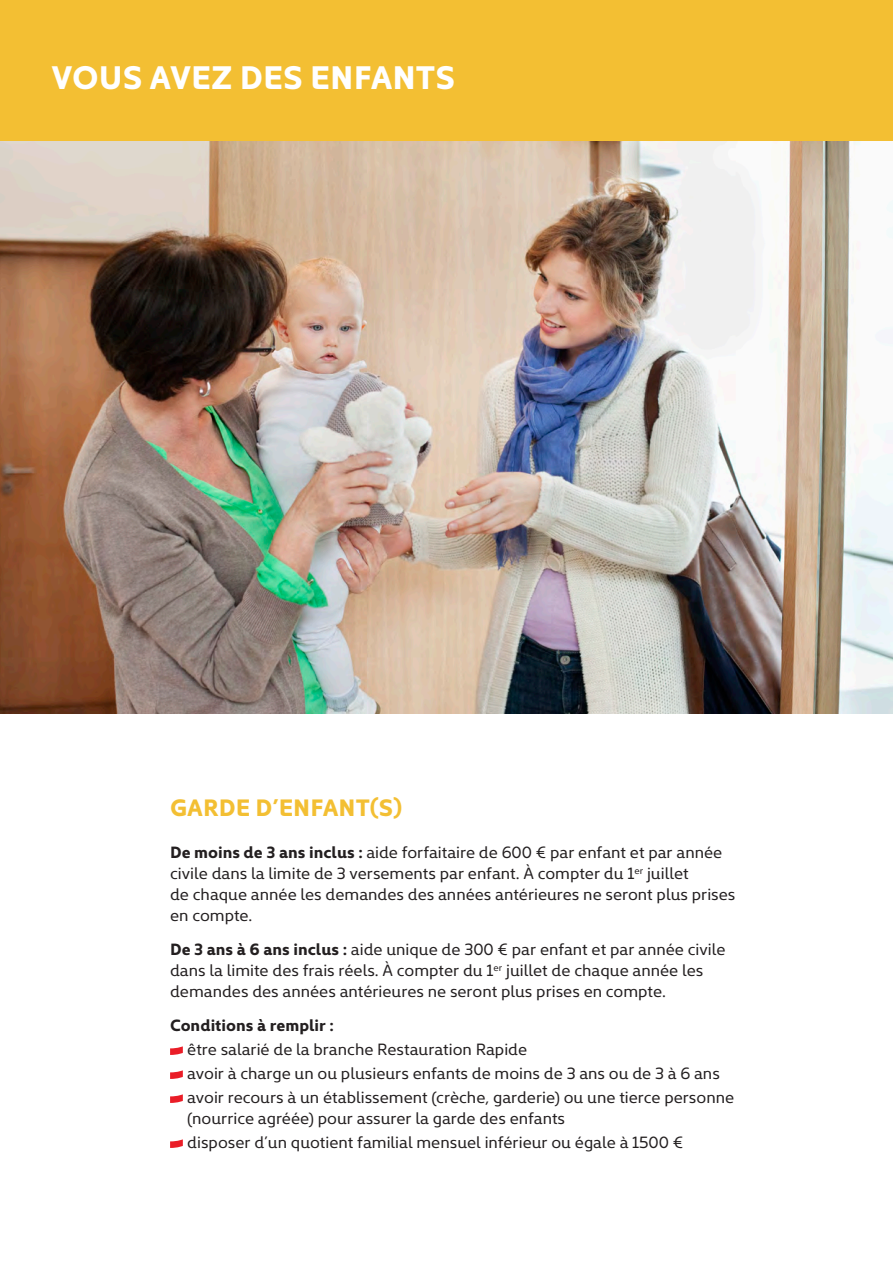
<style>
.page{position:relative;width:893px;height:1263px;background:#fff}
.page>*{position:absolute;margin:0;border:0;box-sizing:border-box;transform-origin:0 0}
.t1{font:700 33px "Kyrial Display Pro";color:#fff}
.t2{font:700 24px "Kyrial Display Pro";color:#f3bf33}
.t3{font:16.5px/21px "Kyrial Display Pro";color:#231f20}
.t4{font:700 16.5px "Kyrial Display Pro";color:#231f20}
.s1{font-weight:700}
</style>
<div class="page">
<svg style="left:170px;top:1046px;width:13px;height:9px"></svg>
<svg style="left:170px;top:1070px;width:13px;height:9px"></svg>
<svg style="left:170px;top:1094px;width:13px;height:9px"></svg>
<svg style="left:170px;top:1139px;width:13px;height:9px"></svg>
<img style="left:0;top:140px;width:893px;height:573px">
<div style="left:0;top:0;width:893px;height:140px;background:#f3bf33"></div>
<p class="t1" style="left:52px;top:53px;width:405px">VOUS AVEZ DES ENFANTS</p>
<p class="t2" style="left:170px;top:791px;width:234px">GARDE D’ENFANT(S)</p>
<p class="t3" style="left:170px;top:841px;width:567px"><span class="s1">De moins de 3 ans inclus :</span> aide forfaitaire de 600 € par enfant et par année civile dans la limite de 3 versements par enfant. À compter du 1<sup>er</sup> juillet<br>de chaque année les demandes des années antérieures ne seront plus prises en compte.</p>
<p class="t3" style="left:170px;top:938px;width:557px"><span class="s1">De 3 ans à 6 ans inclus :</span> aide unique de 300 € par enfant et par année civile dans la limite des frais réels. À compter du 1<sup>er</sup> juillet de chaque année les demandes des années antérieures ne seront plus prises en compte.</p>
<p class="t4" style="left:170px;top:1013px;width:165px">Conditions à remplir :</p>
<p class="t3" style="left:187px;top:1038px;width:341px">être salarié de la branche Restauration Rapide</p>
<p class="t3" style="left:187px;top:1062px;width:534px">avoir à charge un ou plusieurs enfants de moins de 3 ans ou de 3 à 6 ans</p>
<p class="t3" style="left:187px;top:1086px;width:548px">avoir recours à un établissement (crèche, garderie) ou une tierce personne (nourrice agréée) pour assurer la garde des enfants</p>
<p class="t3" style="left:187px;top:1131px;width:498px">disposer d’un quotient familial mensuel inférieur ou égale à 1500 €</p>
</div>
